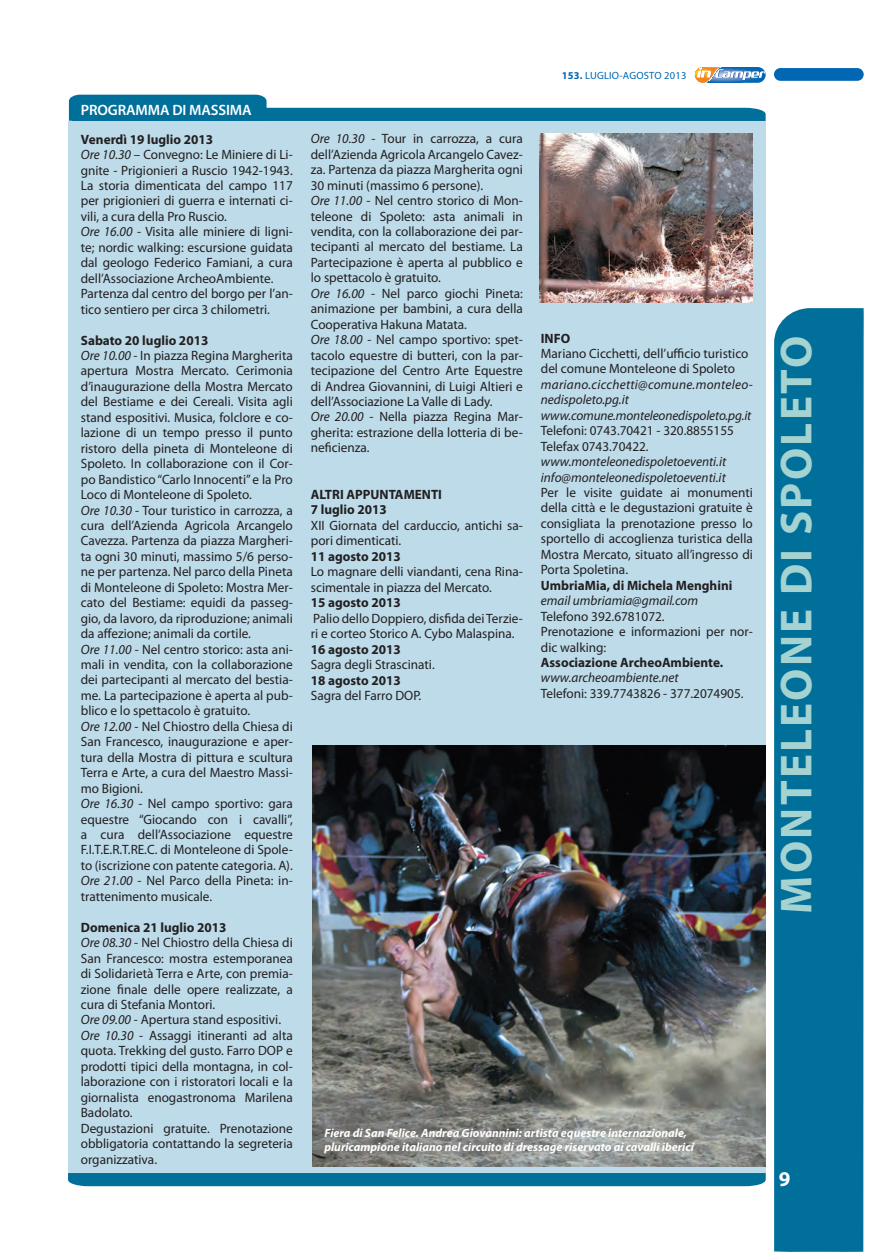
<style>
.page{position:relative;width:872px;height:1255px;background:#fff}
.page>*{position:absolute;margin:0;border:0;box-sizing:border-box;transform-origin:0 0}
.t1{font:700 45px "Myriad Pro";letter-spacing:.05em;color:#a4d3d1}
.t2{font:700 21px "Myriad Pro";color:#fff}
.Normale{font:600 15px "Myriad Pro";letter-spacing:-.01em;color:#fff}
.Normale-2{font:13.5px/15.5px "Myriad Pro";color:#231f20;text-align:justify}
.Normale-3{font:700 13.5px "Myriad Pro";color:#231f20}
.Normale-4{font:italic 13.5px "Myriad Pro";color:#231f20}
.Normale-5{font:italic 13.5px/15.5px "Myriad Pro";letter-spacing:.02em;color:#231f20}
.t3{font:italic 700 12px "Myriad Pro";color:#fff}
.t4{font:10.5px "Myriad Pro";letter-spacing:.02em;color:#0166b3}
.s1{font-style:italic}
.s2{font-weight:700}
</style>
<div class="page">
<svg style="left:695px;top:67px;width:70px;height:16px"></svg>
<div style="left:774px;top:68px;width:89px;height:13px;background:#0166b3;border-radius:6px"></div>
<div style="left:774px;top:308px;width:90px;height:944px;background:#006f9a"></div>
<div style="left:68px;top:121px;width:697px;height:1058px;background:#bddbe9"></div>
<div style="left:68px;top:1173px;width:697px;height:13px;background:#006f9a"></div>
<svg style="left:69px;top:95px;width:696px;height:26px"></svg>
<img style="left:312px;top:745px;width:453px;height:421px">
<img style="left:540px;top:133px;width:212px;height:169px">
<p class="Normale" style="left:81px;top:102px;width:172px">PROGRAMMA DI MASSIMA</p>
<p class="Normale-3" style="left:81px;top:131px;width:134px">Venerdì 19 luglio 2013</p>
<p class="Normale-2" style="left:81px;top:147px;width:213px"><span class="s1">Ore 10.30</span> – Convegno: Le Miniere di Li&shy;gnite - Prigionieri a Ruscio 1942-1943.<br>La storia dimenticata del campo 117 per prigionieri di guerra e internati ci&shy;vili, a cura della Pro Ruscio.</p>
<p class="Normale-2" style="left:81px;top:224px;width:213px"><span class="s1">Ore 16.00</span> - Visita alle miniere di ligni&shy;te; nordic walking: escursione guidata dal geologo Federico Famiani, a cura dell’Associazione ArcheoAmbiente.</p>
<p class="Normale-2" style="left:81px;top:286px;width:213px">Partenza dal centro del borgo per l’an&shy;tico sentiero per circa 3 chilometri.</p>
<p class="Normale-3" style="left:81px;top:332px;width:129px">Sabato 20 luglio 2013</p>
<p class="Normale-2" style="left:81px;top:348px;width:213px"><span class="s1">Ore 10.00</span> - In piazza Regina Margherita apertura Mostra Mercato. Cerimonia d’inaugurazione della Mostra Mercato del Bestiame e dei Cereali. Visita agli stand espositivi. Musica, folclore e co&shy;lazione di un tempo presso il punto ristoro della pineta di Monteleone di Spoleto. In collaborazione con il Cor&shy;po Bandistico “Carlo Innocenti” e la Pro Loco di Monteleone di Spoleto.</p>
<p class="Normale-2" style="left:81px;top:502px;width:213px"><span class="s1">Ore 10.30</span> - Tour turistico in carrozza, a cura dell’Azienda Agricola Arcangelo Cavezza. Partenza da piazza Margheri&shy;ta ogni 30 minuti, massimo 5/6 perso&shy;ne per partenza. Nel parco della Pineta di Monteleone di Spoleto: Mostra Mer&shy;cato del Bestiame: equidi da passeg&shy;gio, da lavoro, da riproduzione; animali da affezione; animali da cortile.</p>
<p class="Normale-2" style="left:81px;top:641px;width:213px"><span class="s1">Ore 11.00</span> - Nel centro storico: asta ani&shy;mali in vendita, con la collaborazione dei partecipanti al mercato del bestia&shy;me. La partecipazione è aperta al pub&shy;blico e lo spettacolo è gratuito.</p>
<p class="Normale-2" style="left:81px;top:718px;width:213px"><span class="s1">Ore 12.00</span> - Nel Chiostro della Chiesa di San Francesco, inaugurazione e aper&shy;tura della Mostra di pittura e scultura Terra e Arte, a cura del Maestro Massi&shy;mo Bigioni.</p>
<p class="Normale-2" style="left:81px;top:796px;width:213px"><span class="s1">Ore 16.30</span> - Nel campo sportivo: gara equestre “Giocando con i cavalli”, a cura dell’Associazione equestre F.I.T.E.R.T.RE.C. di Monteleone di Spole&shy;to (iscrizione con patente categoria. A).</p>
<p class="Normale-2" style="left:81px;top:873px;width:213px"><span class="s1">Ore 21.00</span> - Nel Parco della Pineta: in&shy;trattenimento musicale.</p>
<p class="Normale-3" style="left:81px;top:919px;width:147px">Domenica 21 luglio 2013</p>
<p class="Normale-2" style="left:81px;top:935px;width:213px"><span class="s1">Ore 08.30</span> - Nel Chiostro della Chiesa di San Francesco: mostra estemporanea di Solidarietà Terra e Arte, con premia&shy;zione finale delle opere realizzate, a cura di Stefania Montori.</p>
<p class="Normale-2" style="left:81px;top:1012px;width:202px"><span class="s1">Ore 09.00</span> - Apertura stand espositivi.</p>
<p class="Normale-2" style="left:81px;top:1027px;width:213px"><span class="s1">Ore 10.30</span> - Assaggi itineranti ad alta quota. Trekking del gusto. Farro DOP e prodotti tipici della montagna, in col&shy;laborazione con i ristoratori locali e la giornalista enogastronoma Marilena Badolato.</p>
<p class="Normale-2" style="left:81px;top:1120px;width:213px">Degustazioni gratuite. Prenotazione obbligatoria contattando la segreteria organizzativa.</p>
<p class="t4" style="left:562px;top:70px;width:126px"><span class="s2">153.</span> LUGLIO-AGOSTO 2013</p>
<p class="Normale-2" style="left:311px;top:131px;width:213px"><span class="s1">Ore 10.30</span> - Tour in carrozza, a cura dell’Azienda Agricola Arcangelo Cavez&shy;za. Partenza da piazza Margherita ogni 30 minuti (massimo 6 persone).</p>
<p class="Normale-2" style="left:311px;top:193px;width:213px"><span class="s1">Ore 11.00</span> - Nel centro storico di Mon&shy;teleone di Spoleto: asta animali in vendita, con la collaborazione dei par&shy;tecipanti al mercato del bestiame. La Partecipazione è aperta al pubblico e lo spettacolo è gratuito.</p>
<p class="Normale-2" style="left:311px;top:286px;width:213px"><span class="s1">Ore 16.00</span> - Nel parco giochi Pineta: animazione per bambini, a cura della Cooperativa Hakuna Matata.</p>
<p class="Normale-2" style="left:311px;top:332px;width:213px"><span class="s1">Ore 18.00</span> - Nel campo sportivo: spet&shy;tacolo equestre di butteri, con la par&shy;tecipazione del Centro Arte Equestre di Andrea Giovannini, di Luigi Altieri e dell’Associazione La Valle di Lady.</p>
<p class="Normale-2" style="left:311px;top:409px;width:213px"><span class="s1">Ore 20.00</span> - Nella piazza Regina Mar&shy;gherita: estrazione della lotteria di be&shy;neficienza.</p>
<p class="Normale-3" style="left:311px;top:486px;width:133px">ALTRI APPUNTAMENTI</p>
<p class="Normale-3" style="left:311px;top:502px;width:78px">7 luglio 2013</p>
<p class="Normale-2" style="left:311px;top:517px;width:213px">XII Giornata del carduccio, antichi sa&shy;pori dimenticati.</p>
<p class="Normale-3" style="left:311px;top:549px;width:91px">11 agosto 2013</p>
<p class="Normale-2" style="left:311px;top:564px;width:213px">Lo magnare delli viandanti, cena Rina&shy;scimentale in piazza del Mercato.</p>
<p class="Normale-3" style="left:311px;top:595px;width:91px">15 agosto 2013</p>
<p class="Normale-2" style="left:311px;top:611px;width:213px">Palio dello Doppiero, disfida dei Terzie&shy;ri e corteo Storico A. Cybo Malaspina.</p>
<p class="Normale-3" style="left:311px;top:641px;width:91px">16 agosto 2013</p>
<p class="Normale-2" style="left:311px;top:657px;width:125px">Sagra degli Strascinati.</p>
<p class="Normale-3" style="left:311px;top:672px;width:91px">18 agosto 2013</p>
<p class="Normale-2" style="left:311px;top:688px;width:112px">Sagra del Farro DOP.</p>
<p class="Normale-3" style="left:541px;top:330px;width:31px">INFO</p>
<p class="Normale-2" style="left:541px;top:346px;width:209px">Mariano Cicchetti, dell’ufficio turistico</p>
<p class="Normale-2" style="left:541px;top:361px;width:196px">del comune Monteleone di Spoleto</p>
<p class="Normale-5" style="left:541px;top:377px;width:213px">mariano.cicchetti@comune.monteleo&shy;nedispoleto.pg.it</p>
<p class="Normale-4" style="left:541px;top:408px;width:212px">www.comune.monteleonedispoleto.pg.it</p>
<p class="Normale-2" style="left:541px;top:423px;width:195px">Telefoni: 0743.70421 - 320.8855155</p>
<p class="Normale-2" style="left:541px;top:438px;width:109px">Telefax 0743.70422.</p>
<p class="Normale-4" style="left:541px;top:454px;width:187px">www.monteleonedispoletoeventi.it</p>
<p class="Normale-4" style="left:541px;top:470px;width:186px">info@monteleonedispoletoeventi.it</p>
<p class="Normale-2" style="left:541px;top:485px;width:213px">Per le visite guidate ai monumenti della città e le degustazioni gratuite è consigliata la prenotazione presso lo sportello di accoglienza turistica della Mostra Mercato, situato all’ingresso di Porta Spoletina.</p>
<p class="Normale-3" style="left:541px;top:577px;width:193px">UmbriaMia, di Michela Menghini</p>
<p class="Normale-4" style="left:541px;top:593px;width:159px">email umbriamia@gmail.com</p>
<p class="Normale-2" style="left:541px;top:608px;width:125px">Telefono 392.6781072.</p>
<p class="Normale-2" style="left:541px;top:624px;width:213px">Prenotazione e informazioni per nor&shy;dic walking:</p>
<p class="Normale-3" style="left:541px;top:655px;width:184px">Associazione ArcheoAmbiente.</p>
<p class="Normale-4" style="left:541px;top:670px;width:139px">www.archeoambiente.net</p>
<p class="Normale-2" style="left:541px;top:686px;width:204px">Telefoni: 339.7743826 - 377.2074905.</p>
<p class="t3" style="left:324px;top:1126px;width:364px">Fiera di San Felice. Andrea Giovannini: artista equestre internazionale,</p>
<p class="t3" style="left:324px;top:1139px;width:371px">pluricampione italiano nel circuito di dressage riservato ai cavalli iberici</p>
<h1 class="t1" style="left:771px;top:913px;width:579px;rotate:-90deg">MONTELEONE DI SPOLETO</h1>
<p class="t2" style="left:783px;top:1163px;width:13px">9</p>
<p class="t2" style="left:782px;top:1166px;width:13px">9</p>
<p class="t2" style="left:779px;top:1166px;width:13px">9</p>
</div>
